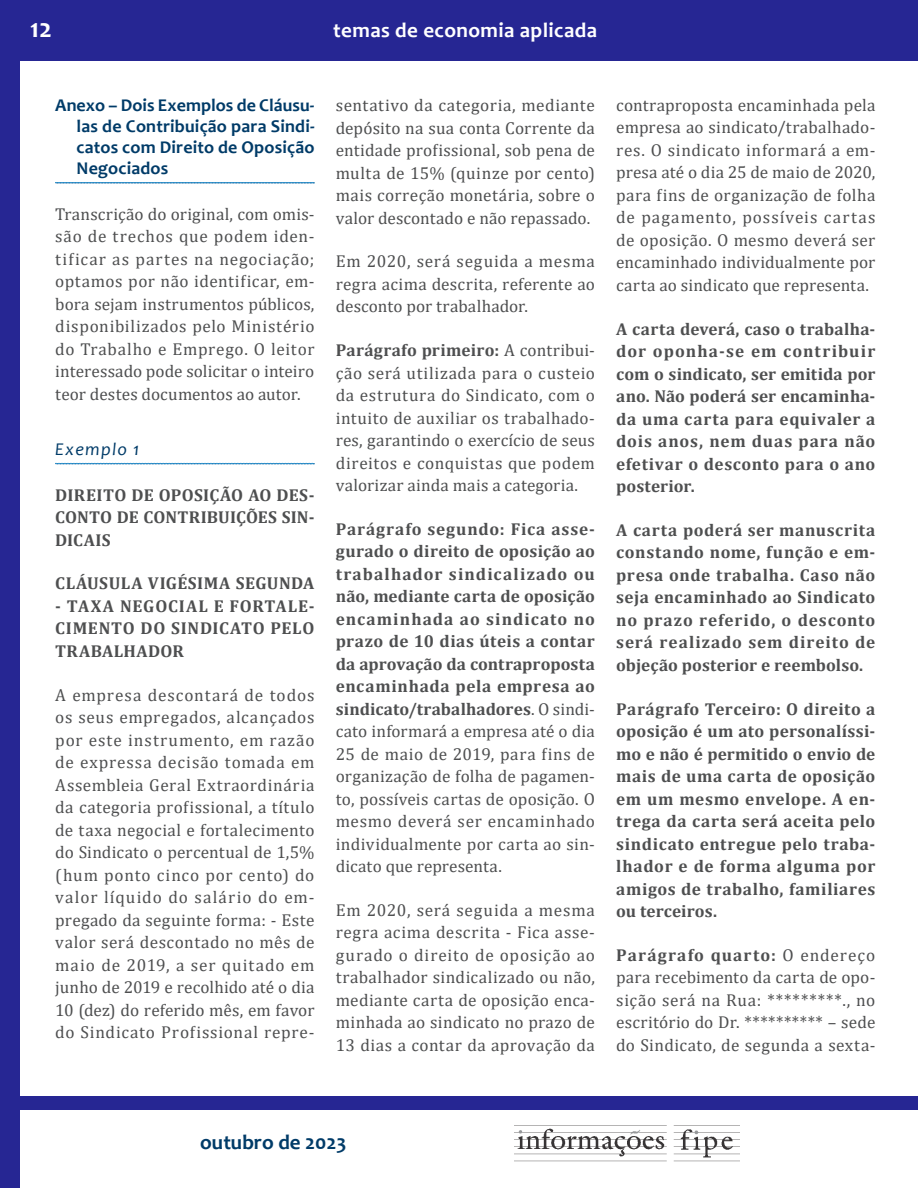
<style>
.page{position:relative;width:918px;height:1188px;background:#fff}
.page>*{position:absolute;margin:0;border:0;box-sizing:border-box;transform-origin:0 0}
.t1{font:700 27px "Candara";color:#fff}
.t2{font:700 21px "Candara";letter-spacing:.02em;color:#fff}
.t3{font:700 21px "Candara";color:#003b68}
.t4{font:700 18px/21px "Candara";letter-spacing:.01em;color:#003b68;text-align:justify}
.t5{font:italic 18px "Candara";letter-spacing:.07em;color:#003b68}
.t6{font:17.25px/22.5px "Cambria";letter-spacing:.015em;color:#4e4f50;text-align:justify}
.t7{font:700 17.25px/22.5px "Cambria";letter-spacing:.03em;color:#4e4f50;text-align:justify}
.s1{font-weight:700}
.s2{font-weight:400}
</style>
<div class="page">
<div style="left:0;top:0;width:20px;height:1188px;background:#262693"></div>
<div style="left:0;top:0;width:918px;height:61px;background:#262693"></div>
<div style="left:15px;top:1097px;width:903px;height:13px;background:#262693"></div>
<img style="left:514px;top:1125px;width:225px;height:37px">
<svg style="left:55px;top:182px;width:260px;height:1px"></svg>
<svg style="left:55px;top:463px;width:260px;height:1px"></svg>
<h1 class="t1" style="left:30px;top:12px;width:23px">12</h1>
<p class="t2" style="left:333px;top:17px;width:265px">temas de economia aplicada</p>
<p class="t4" style="left:77px;top:94px;width:240px;text-indent:-21px">Anexo – Dois Exemplos de Cláusu&shy;las de Contribuição para Sindi&shy;catos com Direito de Oposição Negociados</p>
<p class="t6" style="left:55px;top:203px;width:261px">Transcrição do original, com omis&shy;são de trechos que podem iden&shy;tificar as partes na negociação; optamos por não identificar, em&shy;bora sejam instrumentos públicos, disponibilizados pelo Ministério do Trabalho e Emprego. O leitor interessado pode solicitar o inteiro teor destes documentos ao autor.</p>
<p class="t5" style="left:55px;top:438px;width:86px">Exemplo 1</p>
<p class="t7" style="left:55px;top:483px;width:261px">DIREITO DE OPOSIÇÃO AO DES-CONTO DE CONTRIBUIÇÕES SIN-DICAIS</p>
<p class="t7" style="left:55px;top:572px;width:261px">CLÁUSULA VIGÉSIMA SEGUNDA</p>
<p class="t7" style="left:55px;top:594px;width:261px">- TAXA NEGOCIAL E FORTALE-CIMENTO DO SINDICATO PELO TRABALHADOR</p>
<p class="t6" style="left:55px;top:683px;width:261px">A empresa descontará de todos os seus empregados, alcançados por este instrumento, em razão de expressa decisão tomada em Assembleia Geral Extraordinária da categoria profissional, a título de taxa negocial e fortalecimento do Sindicato o percentual de 1,5% (hum ponto cinco por cento) do valor líquido do salário do em&shy;pregado da seguinte forma: - Este valor será descontado no mês de maio de 2019, a ser quitado em junho de 2019 e recolhido até o dia 10 (dez) do referido mês, em favor do Sindicato Profissional repre-</p>
<p class="t6" style="left:336px;top:94px;width:261px">sentativo da categoria, mediante depósito na sua conta Corrente da entidade profissional, sob pena de multa de 15% (quinze por cento) mais correção monetária, sobre o valor descontado e não repassado.</p>
<p class="t6" style="left:336px;top:250px;width:261px">Em 2020, será seguida a mesma regra acima descrita, referente ao desconto por trabalhador.</p>
<p class="t6" style="left:336px;top:339px;width:261px"><span class="s1">Parágrafo primeiro:</span> A contribui&shy;ção será utilizada para o custeio da estrutura do Sindicato, com o intuito de auxiliar os trabalhado&shy;res, garantindo o exercício de seus direitos e conquistas que podem valorizar ainda mais a categoria.</p>
<p class="t7" style="left:336px;top:517px;width:261px">Parágrafo segundo: Fica asse&shy;gurado o direito de oposição ao trabalhador sindicalizado ou não, mediante carta de oposição encaminhada ao sindicato no prazo de 10 dias úteis a contar da aprovação da contraproposta encaminhada pela empresa ao sindicato/trabalhadores<span class="s2">. O sindi&shy;cato informará a empresa até o dia 25 de maio de 2019, para fins de organização de folha de pagamen&shy;to, possíveis cartas de oposição. O mesmo deverá ser encaminhado individualmente por carta ao sin&shy;dicato que representa.</span></p>
<p class="t6" style="left:336px;top:899px;width:261px">Em 2020, será seguida a mesma regra acima descrita - Fica asse&shy;gurado o direito de oposição ao trabalhador sindicalizado ou não, mediante carta de oposição enca&shy;minhada ao sindicato no prazo de 13 dias a contar da aprovação da</p>
<p class="t6" style="left:616px;top:94px;width:261px">contraproposta encaminhada pela empresa ao sindicato/trabalhado&shy;res. O sindicato informará a em&shy;presa até o dia 25 de maio de 2020, para fins de organização de folha de pagamento, possíveis cartas de oposição. O mesmo deverá ser encaminhado individualmente por carta ao sindicato que representa.</p>
<p class="t7" style="left:616px;top:317px;width:261px">A carta deverá, caso o trabalha&shy;dor oponha-se em contribuir com o sindicato, ser emitida por ano. Não poderá ser encaminha&shy;da uma carta para equivaler a dois anos, nem duas para não efetivar o desconto para o ano posterior.</p>
<p class="t7" style="left:616px;top:518px;width:261px">A carta poderá ser manuscrita constando nome, função e em&shy;presa onde trabalha. Caso não seja encaminhado ao Sindicato no prazo referido, o desconto será realizado sem direito de objeção posterior e reembolso.</p>
<p class="t7" style="left:616px;top:697px;width:261px">Parágrafo Terceiro: O direito a oposição é um ato personalíssi&shy;mo e não é permitido o envio de mais de uma carta de oposição em um mesmo envelope. A en&shy;trega da carta será aceita pelo sindicato entregue pelo traba&shy;lhador e de forma alguma por amigos de trabalho, familiares ou terceiros.</p>
<p class="t6" style="left:616px;top:944px;width:261px"><span class="s1">Parágrafo quarto:</span> O endereço para recebimento da carta de opo&shy;sição será na Rua: *********., no escritório do Dr. ********** – sede do Sindicato, de segunda a sexta-</p>
<p class="t3" style="left:200px;top:1129px;width:148px">outubro de 2023</p>
</div>
